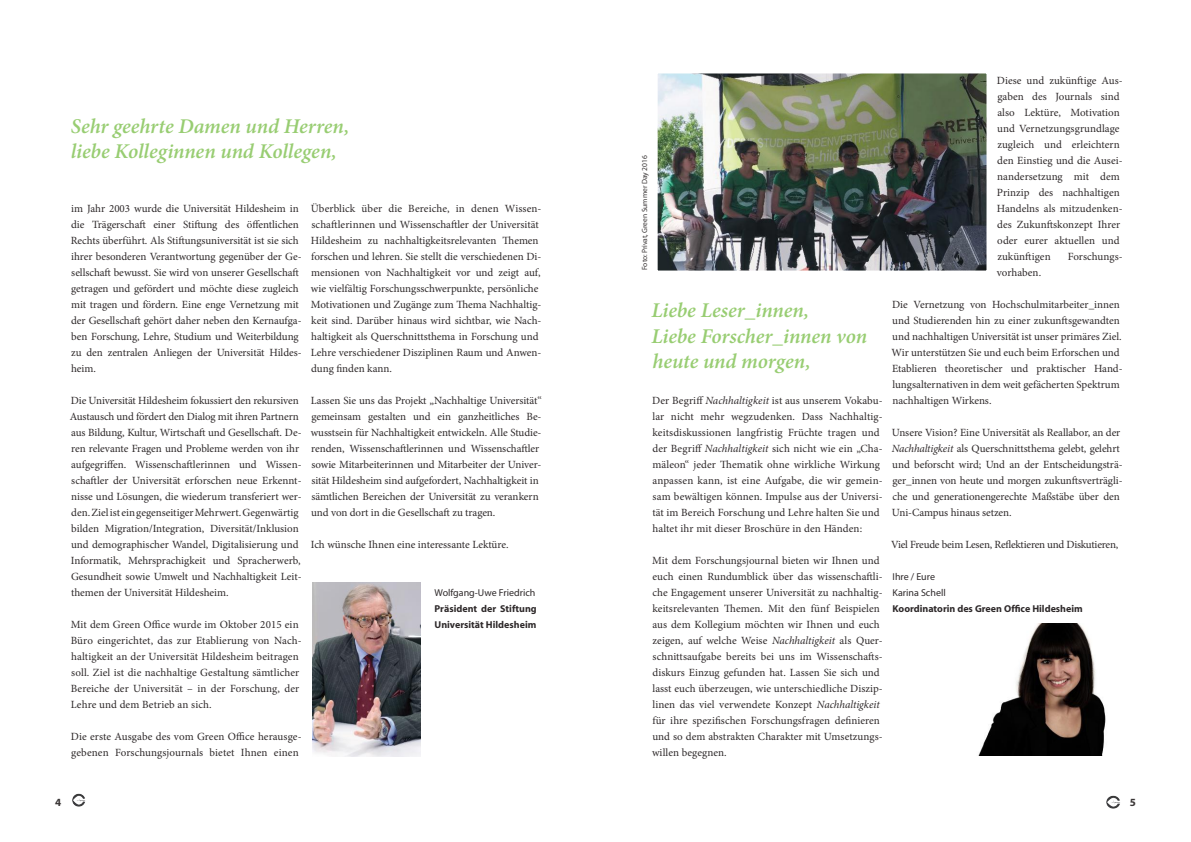
<style>
.page{position:relative;width:1191px;height:842px;background:#fff}
.page>*{position:absolute;margin:0;border:0;box-sizing:border-box;transform-origin:0 0}
.t1{font:italic 600 21px/25.2px "Minion Pro";letter-spacing:-.005em;color:#98cd72}
.t2{font:11px/16px "Minion Pro";color:#2e292a}
.t3{font:11px "Minion Pro";letter-spacing:-.02em;color:#2e292a}
.t4{font:700 11px "Myriad";color:#393535}
.t5{font:700 10px/16px "Myriad";color:#2e292a}
.t6{font:10px/16px "Myriad";color:#2e292a}
.t7{font:7.5px "Myriad";color:#393535}
.s1{font-style:italic}
</style>
<div class="page">
<img style="left:72px;top:793px;width:13px;height:14px">
<img style="left:1106px;top:795px;width:14px;height:14px">
<img style="left:978px;top:623px;width:128px;height:132px">
<img style="left:658px;top:74px;width:328px;height:196px">
<img style="left:312px;top:582px;width:109px;height:174px">
<h1 class="t1" style="left:71px;top:113px;width:280px">Sehr geehrte Damen und Herren, liebe Kolleginnen und Kollegen,</h1>
<p class="t2" style="left:71px;top:201px;width:232px">im Jahr 2003 wurde die Universität Hildesheim in die Trägerschaft einer Stiftung des öffentlichen Rechts überführt. Als Stiftungsuniversität ist sie sich ihrer besonderen Verantwortung gegenüber der Ge&shy;sellschaft bewusst. Sie wird von unserer Gesellschaft getragen und gefördert und möchte diese zugleich mit tragen und fördern. Eine enge Vernetzung mit der Gesellschaft gehört daher neben den Kernaufga&shy;ben Forschung, Lehre, Studium und Weiterbildung zu den zentralen Anliegen der Universität Hildes&shy;heim.</p>
<p class="t2" style="left:70px;top:393px;width:233px">Die Universität Hildesheim fokussiert den rekursiven Austausch und fördert den Dialog mit ihren Partnern aus Bildung, Kultur, Wirtschaft und Gesellschaft. De&shy;ren relevante Fragen und Probleme werden von ihr aufgegriffen. Wissenschaftlerinnen und Wissen&shy;schaftler der Universität erforschen neue Erkennt&shy;nisse und Lösungen, die wiederum transferiert wer&shy;den. Ziel ist ein gegenseitiger Mehrwert. Gegenwärtig bilden Migration/Integration, Diversität/Inklusion und demographischer Wandel, Digitalisierung und Informatik, Mehrsprachigkeit und Spracherwerb, Gesundheit sowie Umwelt und Nachhaltigkeit Leit&shy;themen der Universität Hildesheim.</p>
<p class="t2" style="left:71px;top:617px;width:232px">Mit dem Green Office wurde im Oktober 2015 ein Büro eingerichtet, das zur Etablierung von Nach&shy;haltigkeit an der Universität Hildesheim beitragen soll. Ziel ist die nachhaltige Gestaltung sämtlicher Bereiche der Universität – in der Forschung, der Lehre und dem Betrieb an sich.</p>
<p class="t2" style="left:71px;top:729px;width:232px">Die erste Ausgabe des vom Green Office herausge&shy;gebenen Forschungsjournals bietet Ihnen einen</p>
<p class="t2" style="left:311px;top:201px;width:232px">Überblick über die Bereiche, in denen Wissen&shy;schaftlerinnen und Wissenschaftler der Universität Hildesheim zu nachhaltigkeitsrelevanten Themen forschen und lehren. Sie stellt die verschiedenen Di&shy;mensionen von Nachhaltigkeit vor und zeigt auf, wie vielfältig Forschungsschwerpunkte, persönliche Motivationen und Zugänge zum Thema Nachhaltig&shy;keit sind. Darüber hinaus wird sichtbar, wie Nach&shy;haltigkeit als Querschnittsthema in Forschung und Lehre verschiedener Disziplinen Raum und Anwen&shy;dung finden kann.</p>
<p class="t2" style="left:311px;top:393px;width:232px">Lassen Sie uns das Projekt „Nachhaltige Universität“ gemeinsam gestalten und ein ganzheitliches Be&shy;wusstsein für Nachhaltigkeit entwickeln. Alle Studie&shy;renden, Wissenschaftlerinnen und Wissenschaftler sowie Mitarbeiterinnen und Mitarbeiter der Univer&shy;sität Hildesheim sind aufgefordert, Nachhaltigkeit in sämtlichen Bereichen der Universität zu verankern und von dort in die Gesellschaft zu tragen.</p>
<p class="t2" style="left:311px;top:537px;width:199px">Ich wünsche Ihnen eine interessante Lektüre.</p>
<p class="t6" style="left:434px;top:585px;width:102px">Wolfgang-Uwe Friedrich</p>
<p class="t5" style="left:434px;top:601px;width:104px">Präsident der Stiftung<br>Universität Hildesheim</p>
<p class="t7" style="left:641px;top:270px;width:116px;rotate:-90deg">Foto: Privat, Green Summer Day 2016</p>
<h1 class="t1" style="left:651px;top:298px;width:217px">Liebe Leser_innen,<br>Liebe Forscher_innen von heute und morgen,</h1>
<p class="t2" style="left:652px;top:393px;width:232px">Der Begriff <span class="s1">Nachhaltigkeit</span> ist aus unserem Vokabu&shy;lar nicht mehr wegzudenken. Dass Nachhaltig&shy;keitsdiskussionen langfristig Früchte tragen und der Begriff <span class="s1">Nachhaltigkeit</span> sich nicht wie ein „Cha&shy;mäleon“ jeder Thematik ohne wirkliche Wirkung anpassen kann, ist eine Aufgabe, die wir gemein&shy;sam bewältigen können. Impulse aus der Universi&shy;tät im Bereich Forschung und Lehre halten Sie und haltet ihr mit dieser Broschüre in den Händen:</p>
<p class="t2" style="left:652px;top:553px;width:232px">Mit dem Forschungsjournal bieten wir Ihnen und euch einen Rundumblick über das wissenschaftli&shy;che Engagement unserer Universität zu nachhaltig&shy;keitsrelevanten Themen. Mit den fünf Beispielen aus dem Kollegium möchten wir Ihnen und euch zeigen, auf welche Weise <span class="s1">Nachhaltigkeit</span> als Quer&shy;schnittsaufgabe bereits bei uns im Wissenschafts&shy;diskurs Einzug gefunden hat. Lassen Sie sich und lasst euch überzeugen, wie unterschiedliche Diszip&shy;linen das viel verwendete Konzept <span class="s1">Nachhaltigkeit </span>für ihre spezifischen Forschungsfragen definieren und so dem abstrakten Charakter mit Umsetzungs&shy;willen begegnen.</p>
<p class="t2" style="left:996px;top:73px;width:127px">Diese und zukünftige Aus&shy;gaben des Journals sind also Lektüre, Motivation und Vernetzungsgrundlage zugleich und erleichtern den Einstieg und die Ausei&shy;nandersetzung mit dem<br>Prinzip des nachhaltigen<br>Handelns als mitzudenken&shy;des Zukunftskonzept Ihrer oder eurer aktuellen und zukünftigen</p>
<p class="t2" style="left:1067px;top:249px;width:56px">Forschungs-</p>
<p class="t2" style="left:996px;top:265px;width:46px">vorhaben.</p>
<p class="t2" style="left:891px;top:297px;width:233px">Die Vernetzung von Hochschulmitarbeiter_innen und Studierenden hin zu einer zukunftsgewandten und nachhaltigen Universität ist unser primäres Ziel.<br>Wir unterstützen Sie und euch beim Erforschen und Etablieren theoretischer und praktischer Hand&shy;lungsalternativen in dem weit gefächerten Spektrum nachhaltigen Wirkens.</p>
<p class="t2" style="left:892px;top:425px;width:232px">Unsere Vision? Eine Universität als Reallabor, an der <span class="s1">Nachhaltigkeit</span> als Querschnittsthema gelebt, gelehrt und beforscht wird; Und an der Entscheidungsträ&shy;ger_innen von heute und morgen zukunftsverträgli&shy;che und generationengerechte Maßstäbe über den Uni-Campus hinaus setzen.</p>
<p class="t3" style="left:891px;top:537px;width:229px">Viel Freude beim Lesen, Reflektieren und Diskutieren,</p>
<p class="t6" style="left:892px;top:569px;width:55px">Ihre / Eure<br>Karina Schell</p>
<p class="t5" style="left:892px;top:601px;width:192px">Koordinatorin des Green Office Hildesheim</p>
<p class="t4" style="left:55px;top:796px;width:8px">4</p>
<p class="t4" style="left:1129px;top:796px;width:8px">5</p>
</div>
